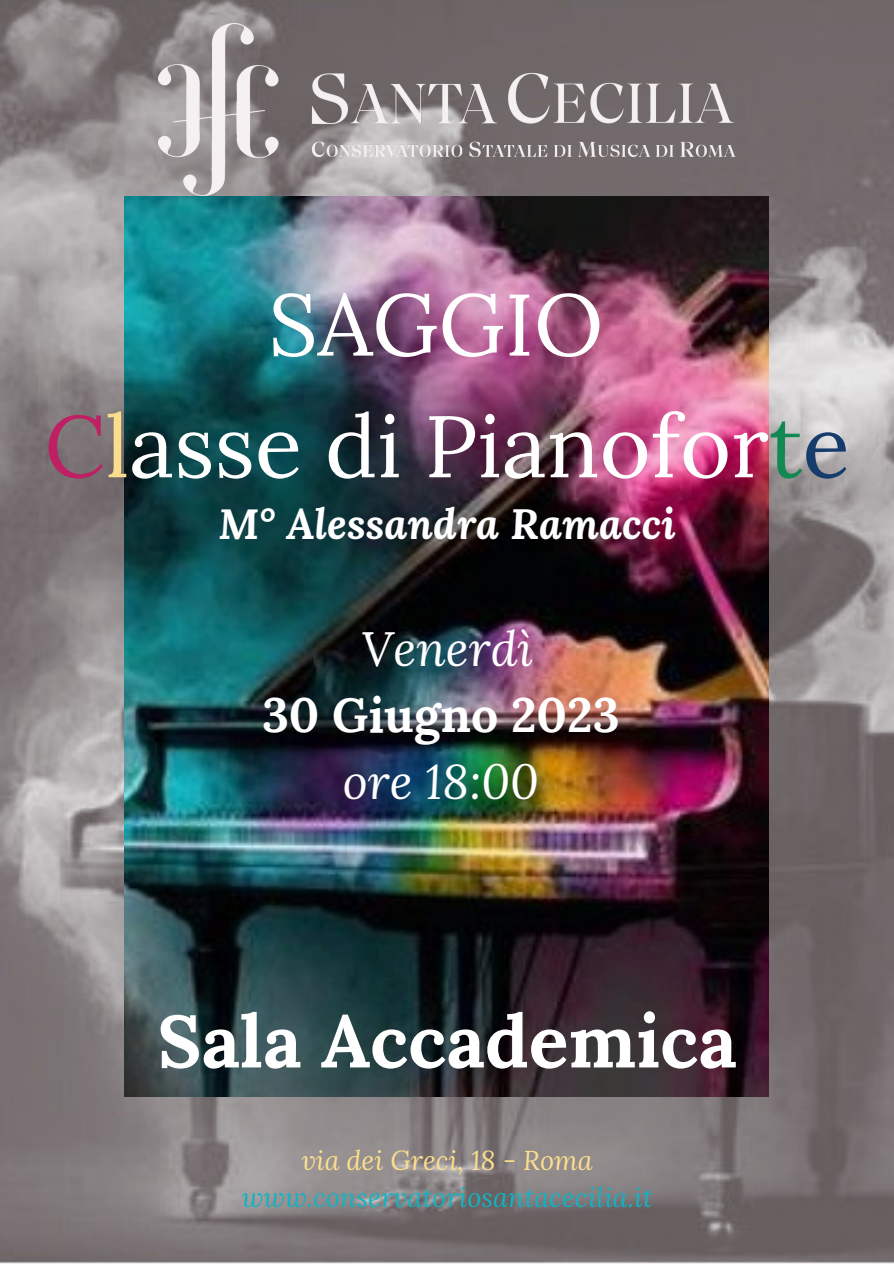
<style>
.page{position:relative;width:894px;height:1264px;background:#fff}
.page>*{position:absolute;margin:0;border:0;box-sizing:border-box;transform-origin:0 0}
.t1{font:87px "Lora";color:#fff}
.t2{font:700 73.5px "Lora";color:#fff}
.t3{font:italic 48px "Lora";color:#fff}
.t4{font:700 48px "Lora";color:#fff}
.t5{font:italic 700 42px "Lora";color:#fff}
.t6{font:italic 27px/37.2px "Lora";color:#14b3c2;text-align:center}
.s1{color:#bf2063}
.s2{color:#fbde8d}
.s3{color:#128953}
.s4{color:#163c6c}
</style>
<div class="page">
<img style="left:0;top:0;width:893px;height:1263px">
<img style="left:125px;top:196px;width:643px;height:900px">
<img style="left:159px;top:24px;width:576px;height:172px">
<p class="t1" style="left:268px;top:268px;width:336px">SAGGIO</p>
<p class="t1" style="left:45px;top:390px;width:806px"><span class="s1">C</span><span class="s2">l</span>asse di Pianofor<span class="s3">t</span><span class="s4">e</span></p>
<p class="t5" style="left:218px;top:495px;width:459px">M° Alessandra Ramacci</p>
<p class="t3" style="left:361px;top:616px;width:173px">Venerdì</p>
<p class="t4" style="left:262px;top:684px;width:359px">30 Giugno 2023</p>
<p class="t3" style="left:343px;top:749px;width:198px">ore 18:00</p>
<p class="t2" style="left:157px;top:993px;width:581px">Sala Accademica</p>
<p class="t6" style="left:242px;top:1141px;width:412px"><span class="s2">via dei Greci, 18 - Roma </span>www.conservatoriosantacecilia.it</p>
</div>
